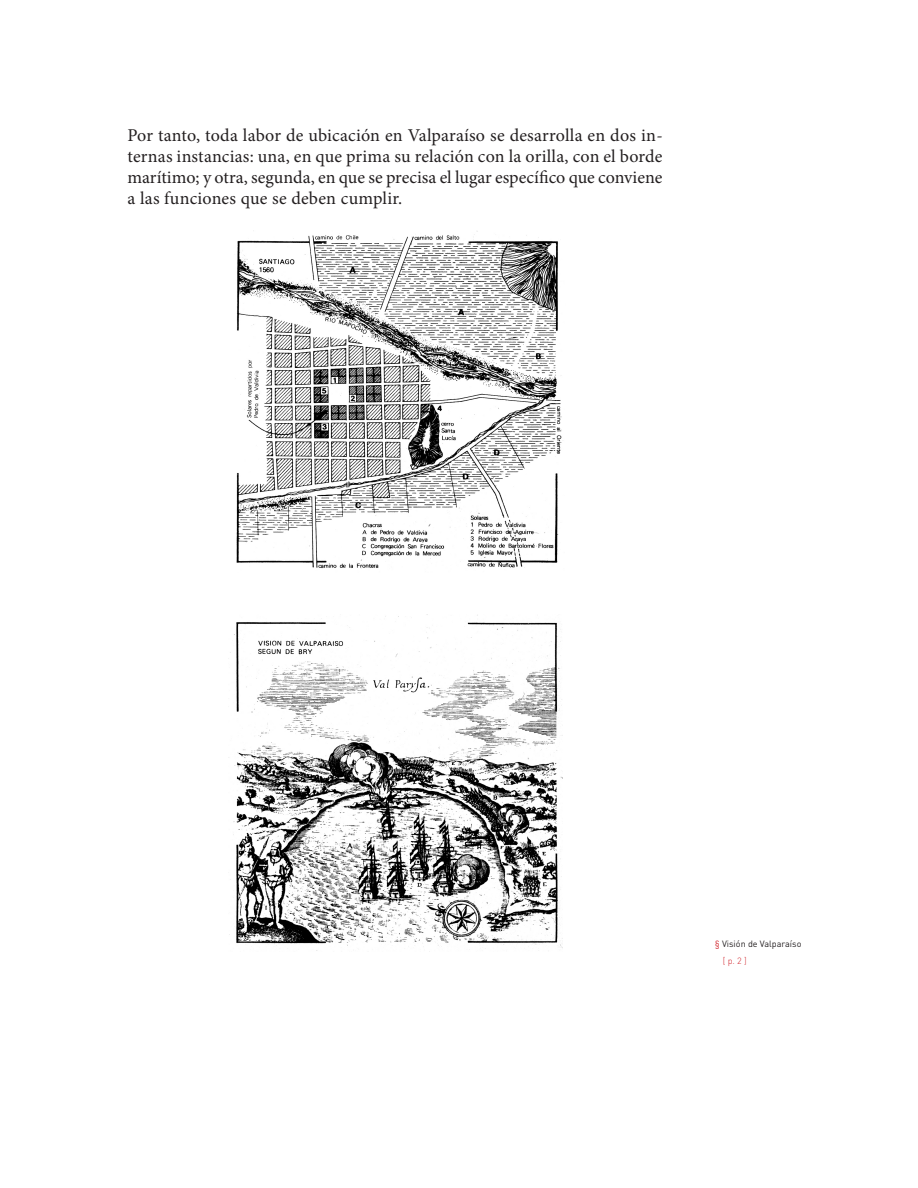
<style>
.page{position:relative;width:918px;height:1188px;background:#fff}
.page>*{position:absolute;margin:0;border:0;box-sizing:border-box;transform-origin:0 0}
.Normal_Sin{font:18px/21px "Minion Pro";letter-spacing:.005em;color:#231f20;text-align:justify}
.t1{font:9px "DIN Pro";color:#231f20}
.t2{font:300 9px "DIN Pro";color:#d1232a}
.s1{color:#d1232a}
</style>
<div class="page">
<img style="left:236px;top:231px;width:326px;height:338px">
<img style="left:228px;top:614px;width:334px;height:338px">
<p class="Normal_Sin" style="left:128px;top:124px;width:537px">Por tanto, toda labor de ubicación en Valparaíso se desarrolla en dos in&shy;ternas instancias: una, en que prima su relación con la orilla, con el borde marítimo; y otra, segunda, en que se precisa el lugar específico que conviene a las funciones que se deben cumplir.</p>
<p class="t1" style="left:715px;top:937px;width:88px"><span class="s1">§</span> Visión de Valparaíso</p>
<p class="t2" style="left:723px;top:955px;width:25px">[ p. 2 ]</p>
</div>
